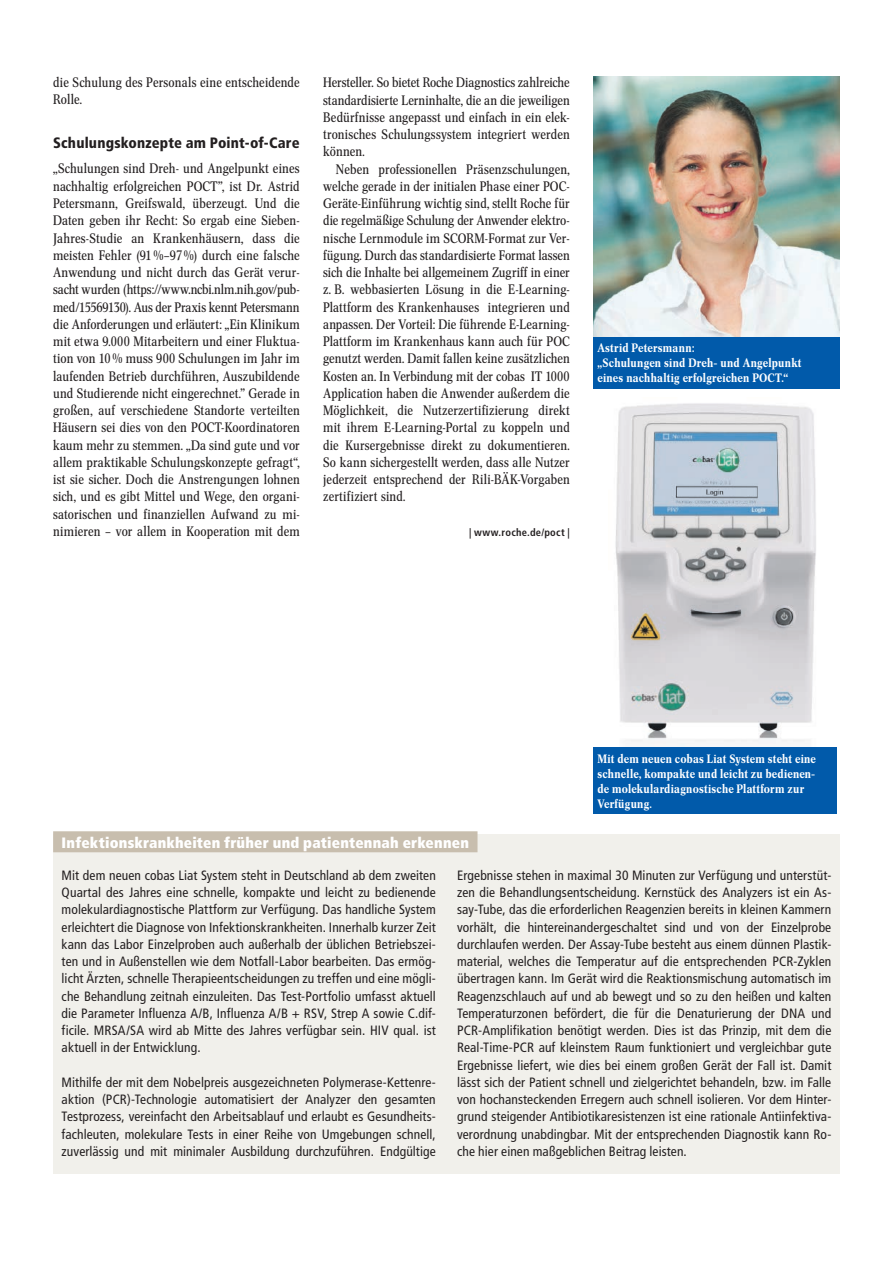
<style>
.page{position:relative;width:893px;height:1263px;background:#fff}
.page>*{position:absolute;margin:0;border:0;box-sizing:border-box;transform-origin:0 0}
.t1{font:900 condensed 15px "Frutiger LT Std";letter-spacing:.015em;color:#fff}
.t2{font:900 condensed 15px "Frutiger LT Std";letter-spacing:.01em;color:#231f20}
.t3{font:condensed 13.5px/17.2px "Frutiger LT Std";letter-spacing:.005em;color:#231f20;text-align:justify}
.t4{font:13.5px/17.2px "Concorde Nova";letter-spacing:.01em;color:#231f20;text-align:justify}
.t5{font:500 12px/15px "Concorde Nova";letter-spacing:.02em;color:#fff}
.t6{font:700 condensed 10.5px "Frutiger LT Std";letter-spacing:.02em;color:#231f20}
</style>
<div class="page">
<img style="left:593px;top:77px;width:247px;height:260px">
<img style="left:615px;top:403px;width:201px;height:344px">
<div style="left:593px;top:747px;width:243px;height:67px;background:#015aaa"></div>
<div style="left:593px;top:337px;width:247px;height:52px;background:#015aaa"></div>
<div style="left:53px;top:834px;width:787px;height:340px;background:#f1f0eb"></div>
<div style="left:53px;top:831px;width:424px;height:21px;background:#c8beae"></div>
<p class="t4" style="left:53px;top:74px;width:248px">die Schulung des Personals eine entscheidende<br>Rolle.</p>
<p class="t2" style="left:53px;top:133px;width:248px">Schulungskonzepte am Point-of-Care</p>
<p class="t4" style="left:53px;top:160px;width:248px">„Schulungen sind Dreh- und Angelpunkt eines nachhaltig erfolgreichen POCT”, ist Dr. Astrid Petersmann, Greifswald, überzeugt. Und die Daten geben ihr Recht: So ergab eine Sieben-Jahres-Studie an Krankenhäusern, dass die meisten Fehler (91%–97%) durch eine falsche Anwendung und nicht durch das Gerät verur&shy;sacht wurden (https://www.ncbi.nlm.nih.gov/pub&shy;med/15569130). Aus der Praxis kennt Petersmann die Anforderungen und erläutert: „Ein Klinikum mit etwa 9.000 Mitarbeitern und einer Fluktua&shy;tion von 10% muss 900 Schulungen im Jahr im laufenden Betrieb durchführen, Auszubildende und Studierende nicht eingerechnet.” Gerade in großen, auf verschiedene Standorte verteilten Häusern sei dies von den POCT-Koordinatoren kaum mehr zu stemmen. „Da sind gute und vor allem praktikable Schulungskonzepte gefragt“, ist sie sicher. Doch die Anstrengungen lohnen sich, und es gibt Mittel und Wege, den organi&shy;satorischen und finanziellen Aufwand zu mi&shy;nimieren – vor allem in Kooperation mit dem</p>
<p class="t4" style="left:323px;top:74px;width:248px">Hersteller. So bietet Roche Diagnostics zahlreiche standardisierte Lerninhalte, die an die jeweiligen Bedürfnisse angepasst und einfach in ein elek&shy;tronisches Schulungssystem integriert werden können.</p>
<p class="t4" style="left:323px;top:160px;width:248px;text-indent:13px">Neben professionellen Präsenzschulungen, welche gerade in der initialen Phase einer POC-Geräte-Einführung wichtig sind, stellt Roche für die regelmäßige Schulung der Anwender elektro&shy;nische Lernmodule im SCORM-Format zur Ver&shy;fügung. Durch das standardisierte Format lassen sich die Inhalte bei allgemeinem Zugriff in einer z. B. webbasierten Lösung in die E-Learning-Plattform des Krankenhauses integrieren und anpassen. Der Vorteil: Die führende E-Learning-Plattform im Krankenhaus kann auch für POC genutzt werden. Damit fallen keine zusätzlichen Kosten an. In Verbindung mit der cobas IT 1000<br>Application haben die Anwender außerdem die Möglichkeit, die Nutzerzertifizierung direkt mit ihrem E-Learning-Portal zu koppeln und die Kursergebnisse direkt zu dokumentieren.<br>So kann sichergestellt werden, dass alle Nutzer jederzeit entsprechend der Rili-BÄK-Vorgaben zertifiziert sind.</p>
<p class="t6" style="left:469px;top:526px;width:102px">| www.roche.de/poct |</p>
<p class="t5" style="left:597px;top:341px;width:205px">Astrid Petersmann:<br>„Schulungen sind Dreh- und Angelpunkt eines nachhaltig erfolgreichen POCT.“</p>
<p class="t5" style="left:597px;top:751px;width:220px">Mit dem neuen cobas Liat System steht eine schnelle, kompakte und leicht zu bedienen&shy;de molekulardiagnostische Plattform zur Verfügung.</p>
<p class="t1" style="left:62px;top:833px;width:409px">Infektionskrankheiten früher und patientennah erkennen</p>
<p class="t3" style="left:62px;top:867px;width:376px">Mit dem neuen cobas Liat System steht in Deutschland ab dem zweiten Quartal des Jahres eine schnelle, kompakte und leicht zu bedienende molekulardiagnostische Plattform zur Verfügung. Das handliche System erleichtert die Diagnose von Infektionskrankheiten. Innerhalb kurzer Zeit kann das Labor Einzelproben auch außerhalb der üblichen Betriebszei&shy;ten und in Außenstellen wie dem Notfall-Labor bearbeiten. Das ermög&shy;licht Ärzten, schnelle Therapieentscheidungen zu treffen und eine mögli&shy;che Behandlung zeitnah einzuleiten. Das Test-Portfolio umfasst aktuell die Parameter Influenza A/B, Influenza A/B + RSV, Strep A sowie C.dif&shy;ficile. MRSA/SA wird ab Mitte des Jahres verfügbar sein. HIV qual. ist aktuell in der Entwicklung.</p>
<p class="t3" style="left:62px;top:1074px;width:376px">Mithilfe der mit dem Nobelpreis ausgezeichneten Polymerase-Kettenre&shy;aktion (PCR)-Technologie automatisiert der Analyzer den gesamten Testprozess, vereinfacht den Arbeitsablauf und erlaubt es Gesundheits&shy;fachleuten, molekulare Tests in einer Reihe von Umgebungen schnell, zuverlässig und mit minimaler Ausbildung durchzuführen. Endgültige</p>
<p class="t3" style="left:457px;top:867px;width:376px">Ergebnisse stehen in maximal 30 Minuten zur Verfügung und unterstüt&shy;zen die Behandlungsentscheidung. Kernstück des Analyzers ist ein As&shy;say-Tube, das die erforderlichen Reagenzien bereits in kleinen Kammern vorhält, die hintereinandergeschaltet sind und von der Einzelprobe durchlaufen werden. Der Assay-Tube besteht aus einem dünnen Plastik&shy;material, welches die Temperatur auf die entsprechenden PCR-Zyklen übertragen kann. Im Gerät wird die Reaktionsmischung automatisch im Reagenzschlauch auf und ab bewegt und so zu den heißen und kalten Temperaturzonen befördert, die für die Denaturierung der DNA und PCR-Amplifikation benötigt werden. Dies ist das Prinzip, mit dem die Real-Time-PCR auf kleinstem Raum funktioniert und vergleichbar gute Ergebnisse liefert, wie dies bei einem großen Gerät der Fall ist. Damit lässt sich der Patient schnell und zielgerichtet behandeln, bzw. im Falle von hochansteckenden Erregern auch schnell isolieren. Vor dem Hinter&shy;grund steigender Antibiotikaresistenzen ist eine rationale Antiinfektiva&shy;verordnung unabdingbar. Mit der entsprechenden Diagnostik kann Ro&shy;che hier einen maßgeblichen Beitrag leisten.</p>
</div>
